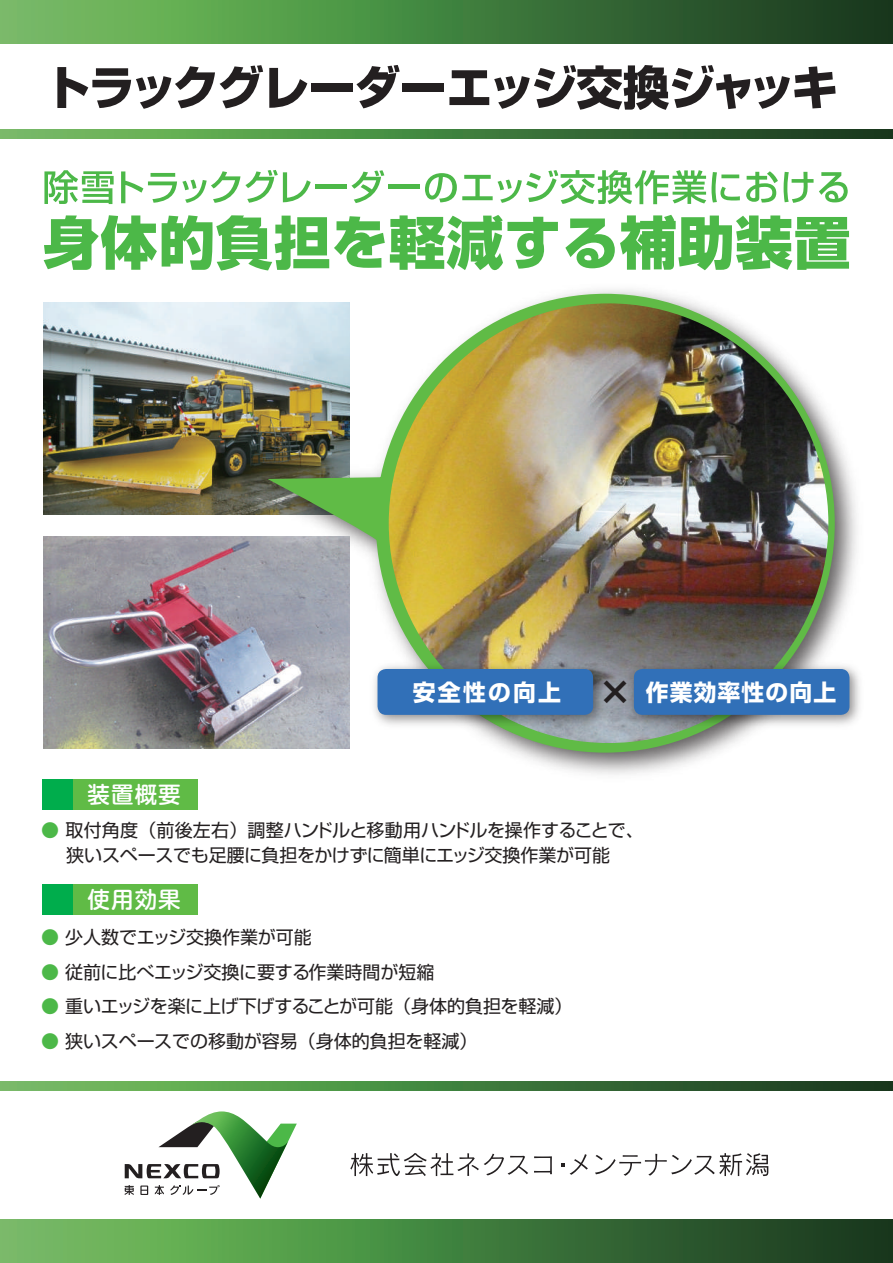
<style>
.page{position:relative;width:893px;height:1263px;background:#fff}
.page>*{position:absolute;margin:0;border:0;box-sizing:border-box;transform-origin:0 0}
.t1{font:700 22.8px "Shin Go Pro";letter-spacing:.05em;color:#fff}
.t2{font:500 22.5px "Shin M Go Pro";letter-spacing:.05em;color:#fff}
.t3{font:18px/25.5px "Shin Go Pro";letter-spacing:-.005em;color:#231f20;text-align:center}
.s1{font-size:33.45px;color:#231f20}
.s2{color:#4cb848}
</style>
<div class="page">
<img style="left:44px;top:302px;width:206px;height:213px">
<svg style="left:125px;top:1111px;width:172px;height:87px"></svg>
<svg style="left:350px;top:1153px;width:178px;height:23px"></svg>
<svg style="left:534px;top:1156px;width:18px;height:18px"></svg>
<svg style="left:570px;top:1154px;width:18px;height:21px"></svg>
<svg style="left:595px;top:1153px;width:173px;height:23px"></svg>
<svg style="left:44px;top:170px;width:70px;height:34px"></svg>
<svg style="left:121px;top:170px;width:190px;height:33px"></svg>
<hr style="left:315px;top:185px;width:32px;height:4px;background:#4cb848">
<svg style="left:351px;top:170px;width:33px;height:33px"></svg>
<hr style="left:388px;top:185px;width:32px;height:4px;background:#4cb848">
<svg style="left:425px;top:170px;width:315px;height:34px"></svg>
<svg style="left:746px;top:171px;width:32px;height:32px"></svg>
<svg style="left:784px;top:172px;width:29px;height:31px"></svg>
<svg style="left:819px;top:172px;width:29px;height:30px"></svg>
<svg style="left:44px;top:215px;width:514px;height:56px"></svg>
<svg style="left:565px;top:215px;width:284px;height:55px"></svg>
<div style="left:60px;top:779px;width:138px;height:30px;background:#60bb46"></div>
<div style="left:43px;top:779px;width:30px;height:30px;background:#00ad4c"></div>
<div style="left:60px;top:884px;width:138px;height:30px;background:#60bb46"></div>
<div style="left:43px;top:884px;width:30px;height:30px;background:#00ad4c"></div>
<svg style="left:57px;top:65px;width:206px;height:44px"></svg>
<svg style="left:269px;top:68px;width:38px;height:40px"></svg>
<div style="left:311px;top:83px;width:41px;height:9px;background:#231f20"></div>
<svg style="left:356px;top:65px;width:44px;height:43px"></svg>
<div style="left:402px;top:83px;width:41px;height:9px;background:#231f20"></div>
<svg style="left:449px;top:65px;width:387px;height:45px"></svg>
<img style="left:250px;top:302px;width:607px;height:473px">
<svg style="left:283px;top:289px;width:560px;height:472px"></svg>
<img style="left:389px;top:303px;width:439px;height:440px;border-radius:220px">
<img style="left:44px;top:536px;width:306px;height:213px">
<img style="left:366px;top:657px;width:245px;height:76px">
<div style="left:378px;top:669px;width:215px;height:46px;background:#3170b8;border-radius:9px"></div>
<img style="left:623px;top:657px;width:237px;height:76px">
<div style="left:634px;top:669px;width:215px;height:46px;background:#3170b8;border-radius:9px"></div>
<svg style="left:0;top:1082px;width:893px;height:9px;background:#45803f"></svg>
<div style="left:0;top:1219px;width:893px;height:44px;background:linear-gradient(to right,#77c864,#14381c)"></div>
<div style="left:0;top:0;width:893px;height:44px;background:linear-gradient(to right,#77c864,#14381c)"></div>
<svg style="left:0;top:129px;width:893px;height:9px;background:#45803f"></svg>
<p class="t2" style="left:87px;top:776px;width:95px">装置概要</p>
<p class="t1" style="left:413px;top:674px;width:425px">安全性の向上 <span class="s1">×</span> 作業効率性の向上</p>
<p class="t3" style="left:41px;top:815px;width:604px"><span class="s2">●</span> 取付角度（前後左右）調整ハンドルと移動用ハンドルを操作することで、狭いスペースでも足腰に負担をかけずに簡単にエッジ交換作業が可能</p>
<p class="t2" style="left:87px;top:881px;width:95px">使用効果</p>
<p class="t3" style="left:41px;top:923px;width:272px"><span class="s2">●</span> 少人数でエッジ交換作業が可能</p>
<p class="t3" style="left:41px;top:957px;width:395px"><span class="s2">●</span> 従前に比べエッジ交換に要する作業時間が短縮</p>
<p class="t3" style="left:41px;top:992px;width:533px"><span class="s2">●</span> 重いエッジを楽に上げ下げすることが可能（身体的負担を軽減）</p>
<p class="t3" style="left:41px;top:1026px;width:438px"><span class="s2">●</span> 狭いスペースでの移動が容易（身体的負担を軽減）</p>
</div>
